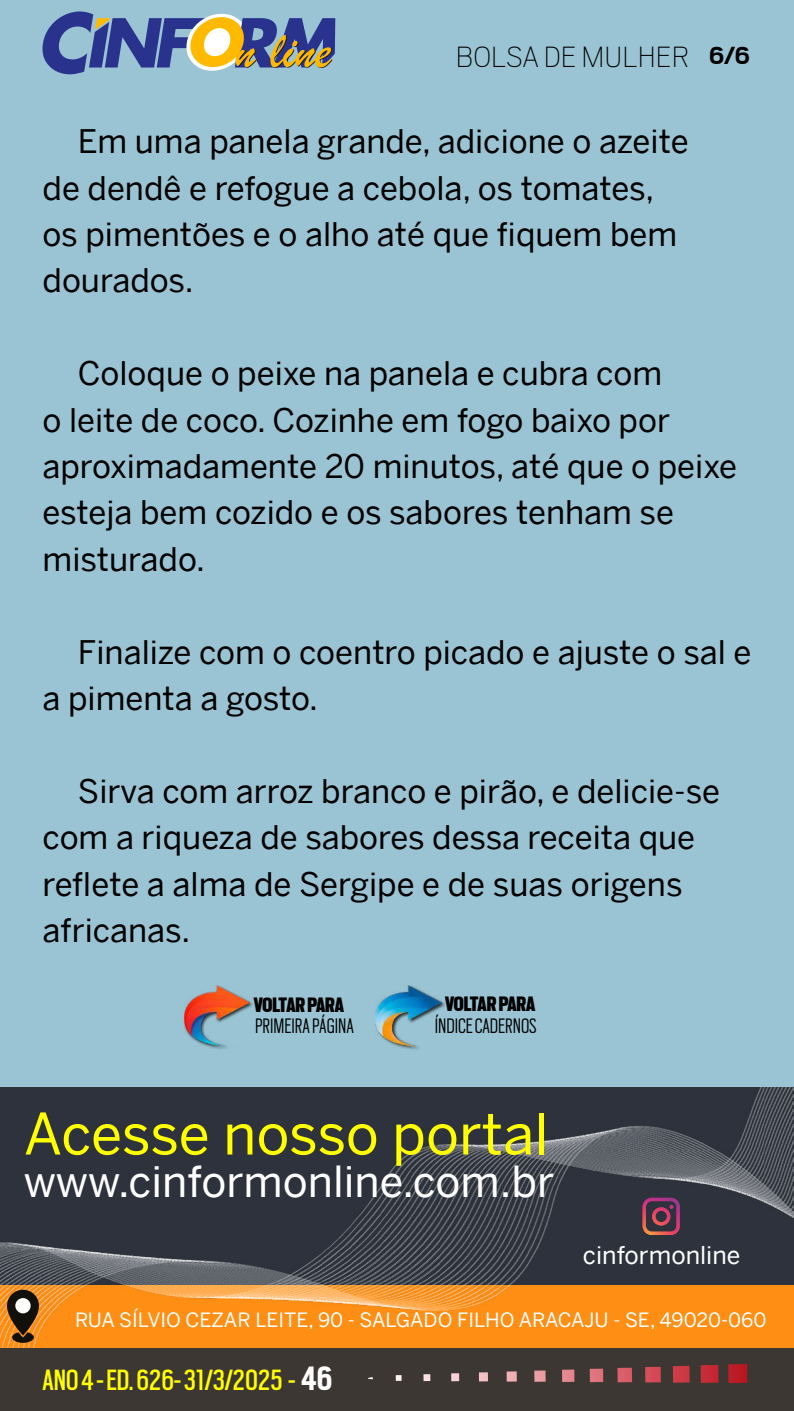
<style>
.page{position:relative;width:794px;height:1411px;background:#fff}
.page>*{position:absolute;margin:0;border:0;box-sizing:border-box;transform-origin:0 0}
.t1{font:56.62px "Benton Sans";letter-spacing:-.01em;color:#ff0}
.t2{font:42.88px "Benton Sans";color:#fff}
.t3{font:32.5px/46.4px "Benton Sans";color:#000}
.t4{font:32.5px "Scout Cond";color:#ff0}
.t5{font:100 32.5px "Scout";color:#000}
.t6{font:24.62px "Benton Sans";color:#fff}
.t7{font:300 23.25px "Scout Cond";color:#000}
.t8{font:900 23.25px "Scout Cond";letter-spacing:-.005em;color:#000}
.t9{font:19.75px "Benton Sans";color:#fff}
.s1{font-weight:700;font-size:27.5px}
.s2{font-weight:700;font-size:37.5px;color:#fff}
</style>
<div class="page">
<div style="left:0;top:1347px;width:794px;height:63px;background:#3d3734"></div>
<img style="left:728px;top:1364px;width:19px;height:18px">
<img style="left:700px;top:1365px;width:18px;height:17px">
<img style="left:673px;top:1365px;width:16px;height:17px">
<img style="left:645px;top:1366px;width:16px;height:16px">
<img style="left:617px;top:1367px;width:15px;height:15px">
<svg style="left:590px;top:1368px;width:13px;height:13px"></svg>
<svg style="left:562px;top:1369px;width:12px;height:12px"></svg>
<svg style="left:534px;top:1370px;width:11px;height:11px"></svg>
<svg style="left:506px;top:1371px;width:11px;height:10px"></svg>
<svg style="left:479px;top:1372px;width:9px;height:9px"></svg>
<svg style="left:451px;top:1373px;width:8px;height:8px"></svg>
<svg style="left:423px;top:1374px;width:7px;height:6px"></svg>
<svg style="left:396px;top:1375px;width:5px;height:5px"></svg>
<div style="left:0;top:0;width:794px;height:1086px;background:#9ac4d3"></div>
<div style="left:375px;top:984px;width:71px;height:66px;background:#000;opacity:.75"></div>
<img style="left:376px;top:985px;width:65px;height:63px">
<div style="left:183px;top:984px;width:71px;height:65px;background:#000;opacity:.75"></div>
<img style="left:184px;top:985px;width:65px;height:63px">
<img style="left:0;top:1087px;width:794px;height:260px">
<svg style="left:7px;top:1289px;width:32px;height:46px"></svg>
<svg style="left:15px;top:1297px;width:16px;height:16px"></svg>
<svg style="left:12px;top:1332px;width:22px;height:10px"></svg>
<svg style="left:642px;top:1197px;width:38px;height:37px"></svg>
<svg style="left:43px;top:11px;width:293px;height:64px"></svg>
<p class="t5" style="left:456px;top:36px;width:296px">BOLSA DE MULHER <span class="s1">6/6</span></p>
<p class="t3" style="left:43px;top:118px;width:647px;text-indent:35px">Em uma panela grande, adicione o azeite de dendê e refogue a cebola, os tomates, os pimentões e o alho até que fiquem bem dourados.</p>
<p class="t3" style="left:43px;top:350px;width:696px;text-indent:35px">Coloque o peixe na panela e cubra com<br>o leite de coco. Cozinhe em fogo baixo por aproximadamente 20 minutos, até que o peixe esteja bem cozido e os sabores tenham se misturado.</p>
<p class="t3" style="left:43px;top:628px;width:710px;text-indent:35px">Finalize com o coentro picado e ajuste o sal e a pimenta a gosto.</p>
<p class="t3" style="left:43px;top:767px;width:679px;text-indent:35px">Sirva com arroz branco e pirão, e delicie-se com a riqueza de sabores dessa receita que reflete a alma de Sergipe e de suas origens africanas.</p>
<p class="t8" style="left:254px;top:993px;width:92px">VOLTAR PARA</p>
<p class="t7" style="left:255px;top:1010px;width:100px">PRIMEIRA PÁGINA</p>
<p class="t8" style="left:445px;top:992px;width:92px">VOLTAR PARA</p>
<p class="t7" style="left:435px;top:1010px;width:103px">ÍNDICE CADERNOS</p>
<h1 class="t1" style="left:24px;top:1100px;width:526px">Acesse nosso portal</h1>
<h2 class="t2" style="left:24px;top:1156px;width:532px">www.cinformonline.com.br</h2>
<p class="t6" style="left:583px;top:1239px;width:159px">cinformonline</p>
<p class="t9" style="left:75px;top:1307px;width:693px">RUA SÍLVIO CEZAR LEITE, 90 - SALGADO FILHO ARACAJU - SE, 49020-060</p>
<p class="t4" style="left:43px;top:1358px;width:291px">ANO 4 - ED. 626- 31/3/2025 - <span class="s2">46</span></p>
</div>
